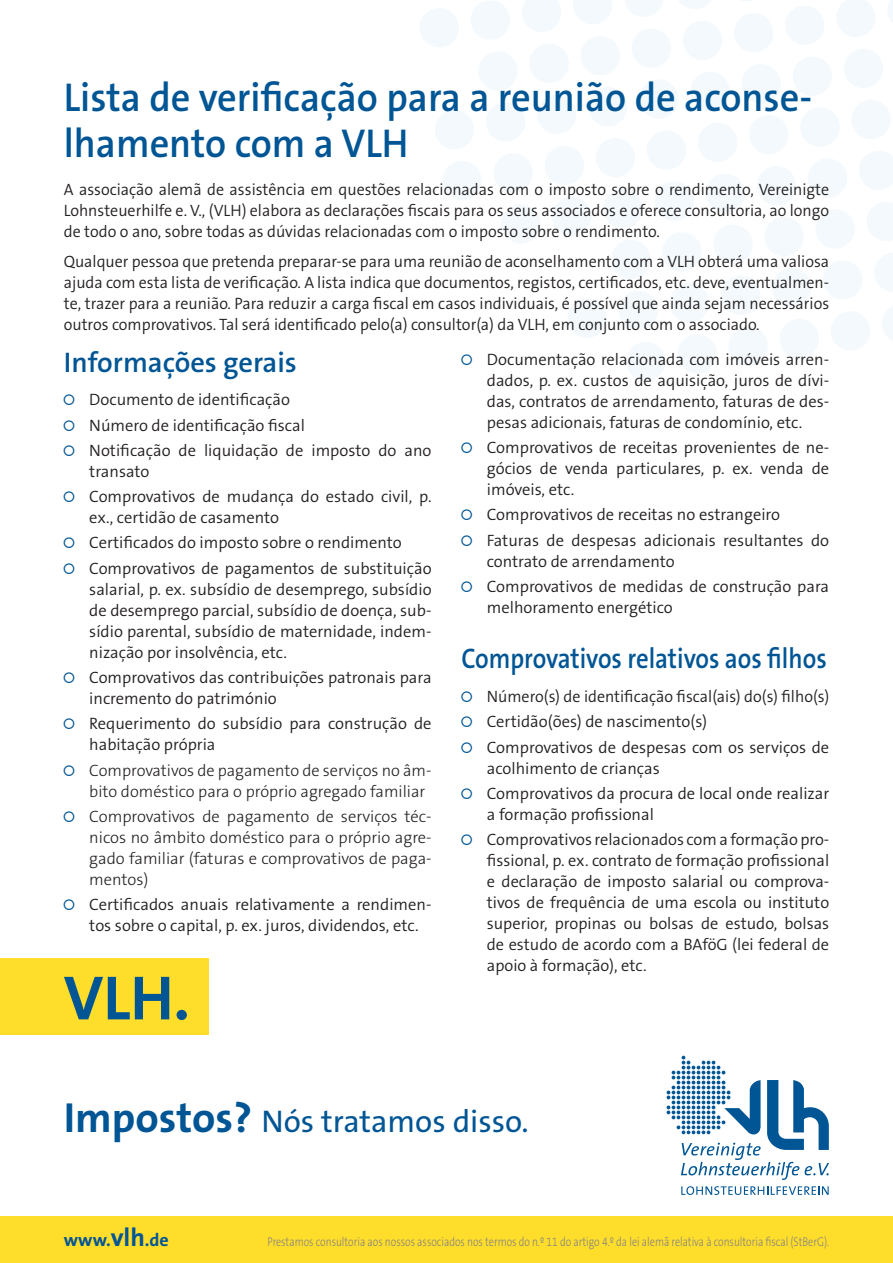
<style>
.page{position:relative;width:893px;height:1263px;background:#fff}
.page>*{position:absolute;margin:0;border:0;box-sizing:border-box;transform-origin:0 0}
.t1{font:700 63px "The Sans B W7";color:#005595}
.t2{font:600 40.5px/46.5px "The Sans B W6";color:#005595;scale:.95 1}
.t3{font:31.5px "The Sans B W5 Plain";color:#005595}
.t4{font:600 28.5px "The Sans B W6";color:#005595;scale:.87 1}
.t5{font:600 28.5px "The Sans B W6";color:#005595}
.t6{font:700 18px "The Sans B W7";color:#005595}
.t7{font:300 16.5px/21px "The Sans B W4";color:#231f20}
.t8{font:300 16.5px/21px "The Sans B W3";color:#231f20}
.t9{font:300 12.75px "The Sans B W3";color:#808285;scale:.8 1}
.s1{font-family:"The Sans B W7";font-weight:700;font-size:42.3px}
.s2{font-size:25.5px}
</style>
<div class="page">
<svg style="left:667px;top:1056px;width:162px;height:124px"></svg>
<svg style="left:681px;top:1186px;width:148px;height:9px"></svg>
<div style="left:0;top:958px;width:208px;height:76px;background:#ffdd2b"></div>
<div style="left:0;top:1216px;width:893px;height:47px;background:#ffdd2b"></div>
<svg style="left:420px;top:0;width:473px;height:381px"></svg>
<svg style="left:461px;top:354px;width:11px;height:11px"></svg>
<h2 class="t2" style="left:64px;top:74px;width:789px">Lista de verificação para a reunião de aconse&shy;lhamento com a VLH</h2>
<p class="t7" style="left:64px;top:179px;width:767px;text-align:justify">A associação alemã de assistência em questões relacionadas com o imposto sobre o rendimento, Vereinigte Lohnsteuerhilfe e. V., (VLH) elabora as declarações fiscais para os seus associados e oferece consultoria, ao longo de todo o ano, sobre todas as dúvidas relacionadas com o imposto sobre o rendimento.</p>
<p class="t7" style="left:64px;top:251px;width:767px;text-align:justify">Qualquer pessoa que pretenda preparar-se para uma reunião de aconselhamento com a VLH obterá uma valiosa ajuda com esta lista de verificação. A lista indica que documentos, registos, certificados, etc. deve, eventualmen&shy;te, trazer para a reunião. Para reduzir a carga fiscal em casos individuais, é possível que ainda sejam necessários outros comprovativos. Tal será identificado pelo(a) consultor(a) da VLH, em conjunto com o associado.</p>
<h3 class="t5" style="left:64px;top:344px;width:235px">Informações gerais</h3>
<p class="t7" style="left:89px;top:387px;width:344px;line-height:25.2px">Documento de identificação<br>Número de identificação fiscal<br>Notificação de liquidação de imposto do ano</p>
<p class="t7" style="left:89px;top:459px;width:344px;line-height:25.2px">transato<br>Comprovativos de mudança do estado civil, p.</p>
<p class="t7" style="left:89px;top:505px;width:344px;line-height:25.2px">ex., certidão de casamento<br>Certificados do imposto sobre o rendimento<br>Comprovativos de pagamentos de substituição</p>
<p class="t7" style="left:89px;top:579px;width:344px;text-align:justify">salarial, p. ex. subsídio de desemprego, subsídio de desemprego parcial, subsídio de doença, sub&shy;sídio parental, subsídio de maternidade, indem&shy;nização por insolvência, etc.</p>
<p class="t7" style="left:89px;top:667px;width:344px">Comprovativos das contribuições patronais para incremento do património</p>
<p class="t7" style="left:89px;top:713px;width:344px">Requerimento do subsídio para construção de habitação própria</p>
<p class="t8" style="left:89px;top:759px;width:344px">Comprovativos de pagamento de serviços no âm&shy;bito doméstico para o próprio agregado familiar</p>
<p class="t8" style="left:89px;top:806px;width:344px;text-align:justify">Comprovativos de pagamento de serviços téc&shy;nicos no âmbito doméstico para o próprio agre&shy;gado familiar (faturas e comprovativos de paga&shy;mentos)</p>
<p class="t7" style="left:89px;top:894px;width:344px">Certificados anuais relativamente a rendimen&shy;tos sobre o capital, p. ex. juros, dividendos, etc.</p>
<h1 class="t1" style="left:64px;top:958px;width:128px">VLH.</h1>
<p class="t7" style="left:487px;top:349px;width:344px;text-align:justify">Documentação relacionada com imóveis arren&shy;dados, p. ex. custos de aquisição, juros de dívi&shy;das, contratos de arrendamento, faturas de des&shy;pesas adicionais, faturas de condomínio, etc.</p>
<p class="t7" style="left:487px;top:437px;width:344px;text-align:justify">Comprovativos de receitas provenientes de ne&shy;gócios de venda particulares, p. ex. venda de imóveis, etc.</p>
<p class="t7" style="left:487px;top:502px;width:344px;line-height:25.2px">Comprovativos de receitas no estrangeiro<br>Faturas de despesas adicionais resultantes do</p>
<p class="t7" style="left:487px;top:548px;width:344px;line-height:25.2px">contrato de arrendamento<br>Comprovativos de medidas de construção para</p>
<p class="t7" style="left:487px;top:597px;width:187px">melhoramento energético</p>
<h3 class="t4" style="left:461px;top:640px;width:421px">Comprovativos relativos aos filhos</h3>
<p class="t7" style="left:487px;top:684px;width:344px;line-height:25.2px">Número(s) de identificação fiscal(ais) do(s) filho(s)<br>Certidão(ões) de nascimento(s)<br>Comprovativos de despesas com os serviços de</p>
<p class="t7" style="left:487px;top:755px;width:344px;line-height:25.2px">acolhimento de crianças<br>Comprovativos da procura de local onde realizar</p>
<p class="t7" style="left:487px;top:802px;width:344px;line-height:25.2px">a formação profissional<br>Comprovativos relacionados com a formação pro-</p>
<p class="t7" style="left:487px;top:850px;width:344px;text-align:justify">fissional, p. ex. contrato de formação profissional e declaração de imposto salarial ou comprova&shy;tivos de frequência de uma escola ou instituto superior, propinas ou bolsas de estudo, bolsas de estudo de acordo com a BAföG (lei federal de apoio à formação), etc.</p>
<h3 class="t3" style="left:64px;top:1101px;width:466px"><span class="s1">Impostos?</span> Nós tratamos disso.</h3>
<p class="t6" style="left:64px;top:1228px;width:107px">www.<span class="s2">vlh</span>.de</p>
<p class="t9" style="left:267px;top:1233px;width:704px">Prestamos consultoria aos nossos associados nos termos do n.º 11 do artigo 4.º da lei alemã relativa à consultoria fiscal (StBerG).</p>
</div>
